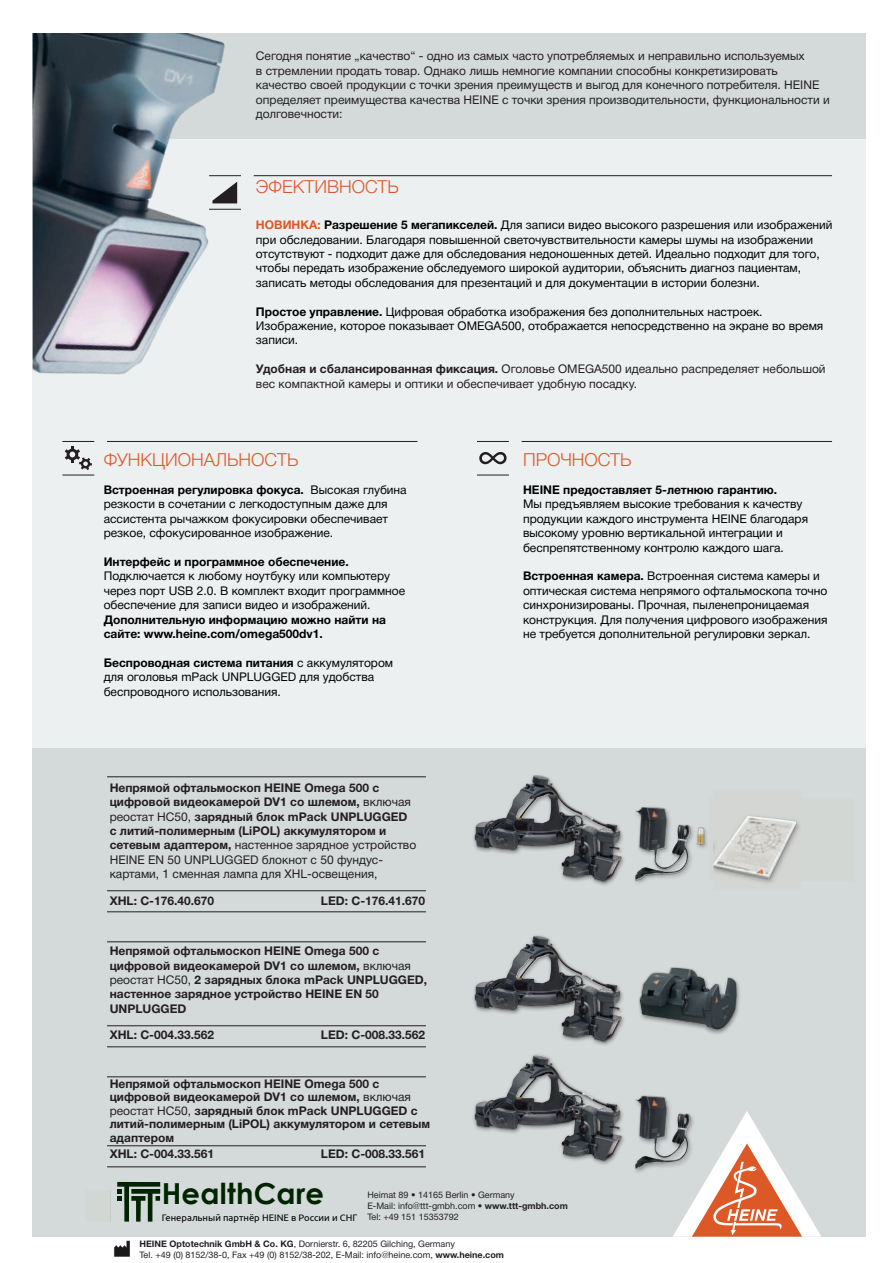
<style>
.page{position:relative;width:893px;height:1263px;background:#fff}
.page>*{position:absolute;margin:0;border:0;box-sizing:border-box;transform-origin:0 0}
.t1{font:700 28.95px "Century Gothic";letter-spacing:.01em;color:#002400}
.t2{font:300 18px "Helvetica Neue Cyr";color:#dd5827}
.t3{font:12px/14.4px "Helvetica Neue Cyr";color:#000}
.t4{font:700 12px/14.4px "Helvetica Neue Cyr";color:#231f20}
.t5{font:12px/14.4px "Helvetica Neue Cyr";color:#231f20}
.t6{font:700 12px "Helvetica Neue Cyr";color:#000}
.t7{font:9.45px "Ubuntu";color:#000}
.t8{font:9px "Helvetica Neue Cyr";color:#231f20}
.s1{font-weight:700;color:#dd5827}
.s2{font-weight:700}
.s3{font-weight:400}
</style>
<div class="page">
<div style="left:33px;top:33px;width:833px;height:1203px;background:#d4d9d9"></div>
<div style="left:474px;top:775px;width:148px;height:111px;background:#231f20;opacity:.35"></div>
<img style="left:475px;top:776px;width:147px;height:105px">
<div style="left:474px;top:936px;width:148px;height:110px;background:#231f20;opacity:.35"></div>
<img style="left:475px;top:937px;width:147px;height:105px">
<div style="left:474px;top:1055px;width:148px;height:110px;background:#231f20;opacity:.35"></div>
<img style="left:475px;top:1056px;width:147px;height:105px">
<svg style="left:673px;top:1111px;width:148px;height:126px"></svg>
<div style="left:33px;top:139px;width:833px;height:608px;background:#edf0f0"></div>
<div style="left:637px;top:966px;width:104px;height:69px;background:#231f20;opacity:.45"></div>
<div style="left:639px;top:967px;width:98px;height:63px;background:#231f20;opacity:.35"></div>
<img style="left:640px;top:968px;width:96px;height:61px">
<div style="left:694px;top:825px;width:16px;height:26px;background:#231f20;opacity:.35"></div>
<div style="left:696px;top:827px;width:9px;height:18px;background:#231f20;opacity:.35"></div>
<img style="left:697px;top:827px;width:8px;height:18px">
<div style="left:632px;top:805px;width:63px;height:81px;background:#231f20;opacity:.35"></div>
<div style="left:635px;top:807px;width:56px;height:73px;background:#231f20;opacity:.35"></div>
<img style="left:635px;top:808px;width:55px;height:72px">
<div style="left:632px;top:1093px;width:63px;height:81px;background:#231f20;opacity:.35"></div>
<div style="left:635px;top:1095px;width:56px;height:74px;background:#231f20;opacity:.35"></div>
<img style="left:635px;top:1097px;width:55px;height:72px">
<img style="left:33px;top:33px;width:270px;height:342px">
<hr style="left:107px;top:776px;width:319px;height:1px;background:#231f20">
<hr style="left:107px;top:890px;width:319px;height:1px;background:#231f20">
<hr style="left:107px;top:911px;width:319px;height:1px;background:#231f20">
<hr style="left:107px;top:941px;width:319px;height:1px;background:#231f20">
<hr style="left:107px;top:1025px;width:319px;height:1px;background:#231f20">
<hr style="left:107px;top:1046px;width:319px;height:1px;background:#231f20">
<hr style="left:107px;top:1076px;width:319px;height:1px;background:#231f20">
<hr style="left:107px;top:1145px;width:319px;height:1px;background:#231f20">
<hr style="left:107px;top:1166px;width:319px;height:1px;background:#231f20">
<hr style="left:254px;top:175px;width:578px;height:1px;background:#231f20">
<hr style="left:107px;top:441px;width:310px;height:1px;background:#231f20">
<hr style="left:522px;top:441px;width:310px;height:1px;background:#231f20">
<svg style="left:212px;top:182px;width:25px;height:21px"></svg>
<hr style="left:209px;top:175px;width:32px;height:1px;background:#231f20">
<hr style="left:209px;top:209px;width:32px;height:1px;background:#231f20">
<svg style="left:65px;top:446px;width:27px;height:24px"></svg>
<hr style="left:62px;top:441px;width:32px;height:1px;background:#231f20">
<hr style="left:62px;top:475px;width:32px;height:1px;background:#231f20">
<svg style="left:479px;top:452px;width:28px;height:12px"></svg>
<hr style="left:477px;top:441px;width:32px;height:1px;background:#231f20">
<hr style="left:477px;top:475px;width:32px;height:1px;background:#231f20">
<img style="left:110px;top:1190px;width:1px;height:31px">
<img style="left:713px;top:815px;width:87px;height:69px">
<svg style="left:117px;top:1182px;width:43px;height:39px"></svg>
<img style="left:114px;top:1240px;width:16px;height:17px">
<p class="t5" style="left:256px;top:49px;width:575px">Сегодня понятие „качество“ - одно из самых часто употребляемых и неправильно используемых<br>в стремлении продать товар. Однако лишь немногие компании способны конкретизировать качество своей продукции с точки зрения преимуществ и выгод для конечного потребителя. HEINE определяет преимущества качества HEINE с точки зрения производительности, функциональности и долговечности:</p>
<p class="t2" style="left:256px;top:177px;width:144px">ЭФЕКТИВНОСТЬ</p>
<p class="t3" style="left:256px;top:218px;width:578px"><span class="s1">НОВИНКА:</span> <span class="s2">Разрешение 5 мегапикселей.</span> Для записи видео высокого разрешения или изображений при обследовании. Благодаря повышенной светочувствительности камеры шумы на изображении отсутствуют - подходит даже для обследования недоношенных детей. Идеально подходит для того, чтобы передать изображение обследуемого широкой аудитории, объяснить диагноз пациентам, записать методы обследования для презентаций и для документации в истории болезни.</p>
<p class="t3" style="left:256px;top:304px;width:569px"><span class="s2">Простое управление.</span> Цифровая обработка изображения без дополнительных настроек.<br>Изображение, которое показывает OMEGA500, отображается непосредственно на экране во время записи.</p>
<p class="t5" style="left:256px;top:362px;width:571px"><span class="s2">Удобная и сбалансированная фиксация.</span> Оголовье OMEGA500 идеально распределяет небольшой вес компактной камеры и оптики и обеспечивает удобную посадку.</p>
<p class="t2" style="left:104px;top:450px;width:196px">ФУНКЦИОНАЛЬНОСТЬ</p>
<p class="t3" style="left:104px;top:483px;width:304px"><span class="s2">Встроенная регулировка фокуса.</span> Высокая глубина резкости в сочетании с легкодоступным даже для ассистента рычажком фокусировки обеспечивает резкое, сфокусированное изображение.</p>
<p class="t3" style="left:104px;top:555px;width:303px"><span class="s2">Интерфейс и программное обеспечение.<br></span>Подключается к любому ноутбуку или компьютеру через порт USB 2.0. В комплект входит программное обеспечение для записи видео и изображений.<br><span class="s2">Дополнительную информацию можно найти на сайте: www.heine.com/omega500dv1.</span></p>
<p class="t3" style="left:104px;top:656px;width:291px"><span class="s2">Беспроводная система питания</span> с аккумулятором для оголовья mPack UNPLUGGED для удобства беспроводного использования.</p>
<p class="t4" style="left:110px;top:780px;width:308px">Непрямой офтальмоскоп HEINE Omega 500 с цифровой видеокамерой DV1 со шлемом, <span class="s3">включая реостат HC50,</span> зарядный блок mPack UNPLUGGED с литий-полимерным (LiPOL) аккумулятором и сетевым адаптером, <span class="s3">настенное зарядное устройство HEINE EN 50 UNPLUGGED блокнот с 50 фундус&shy;картами, 1 сменная лампа для XHL-освещения,</span></p>
<p class="t4" style="left:110px;top:894px;width:106px">XHL: C-176.40.670</p>
<p class="t4" style="left:321px;top:894px;width:106px">LED: C-176.41.670</p>
<p class="t4" style="left:110px;top:944px;width:319px">Непрямой офтальмоскоп HEINE Omega 500 с цифровой видеокамерой DV1 со шлемом, <span class="s3">включая реостат HC50,</span> 2 зарядных блока mPack UNPLUGGED,</p>
<p class="t4" style="left:110px;top:987px;width:271px">настенное зарядное устройство HEINE EN 50</p>
<p class="t4" style="left:110px;top:1001px;width:78px">UNPLUGGED</p>
<p class="t4" style="left:110px;top:1028px;width:106px">XHL: C-004.33.562</p>
<p class="t4" style="left:321px;top:1028px;width:106px">LED: C-008.33.562</p>
<p class="t2" style="left:523px;top:450px;width:110px">ПРОЧНОСТЬ</p>
<p class="t6" style="left:523px;top:483px;width:256px">HEINE предоставляет 5-летнюю гарантию.</p>
<p class="t3" style="left:523px;top:497px;width:287px">Мы предъявляем высокие требования к качеству продукции каждого инструмента HEINE благодаря высокому уровню вертикальной интеграции и беспрепятственному контролю каждого шага.</p>
<p class="t3" style="left:523px;top:569px;width:306px"><span class="s2">Встроенная камера.</span> Встроенная система камеры и оптическая система непрямого офтальмоскопа точно синхронизированы. Прочная, пыленепроницаемая конструкция. Для получения цифрового изображения не требуется дополнительной регулировки зеркал.</p>
<p class="t4" style="left:110px;top:1077px;width:322px;line-height:13.5px">Непрямой офтальмоскоп HEINE Omega 500 с цифровой видеокамерой DV1 со шлемом, <span class="s3">включая реостат HC50,</span> зарядный блок mPack UNPLUGGED с литий-полимерным (LiPOL) аккумулятором и сетевым адаптером</p>
<p class="t1" style="left:162px;top:1171px;width:164px">HealthCare</p>
<p class="t7" style="left:162px;top:1212px;width:197px">Генеральный партнёр HEINE в России и СНГ</p>
<p class="t4" style="left:110px;top:1147px;width:106px">XHL: C-004.33.561</p>
<p class="t4" style="left:321px;top:1147px;width:106px">LED: C-008.33.561</p>
<p class="t8" style="left:367px;top:1190px;width:149px">Heimat 89 • 14165 Berlin • Germany</p>
<p class="t8" style="left:367px;top:1201px;width:202px">E-Mail: info@ttt-gmbh.com • <span class="s2">www.ttt-gmbh.com</span></p>
<p class="t8" style="left:367px;top:1211px;width:93px">Tel: +49 151 15353792</p>
<p class="t8" style="left:139px;top:1239px;width:317px"><span class="s2">HEINE Optotechnik GmbH &amp; Co. KG</span>, Dornierstr. 6, 82205 Gilching, Germany</p>
<p class="t8" style="left:139px;top:1250px;width:366px">Tel. +49 (0) 8152/38-0, Fax +49 (0) 8152/38-202, E-Mail: info@heine.com, <span class="s2">www.heine.com</span></p>
</div>
